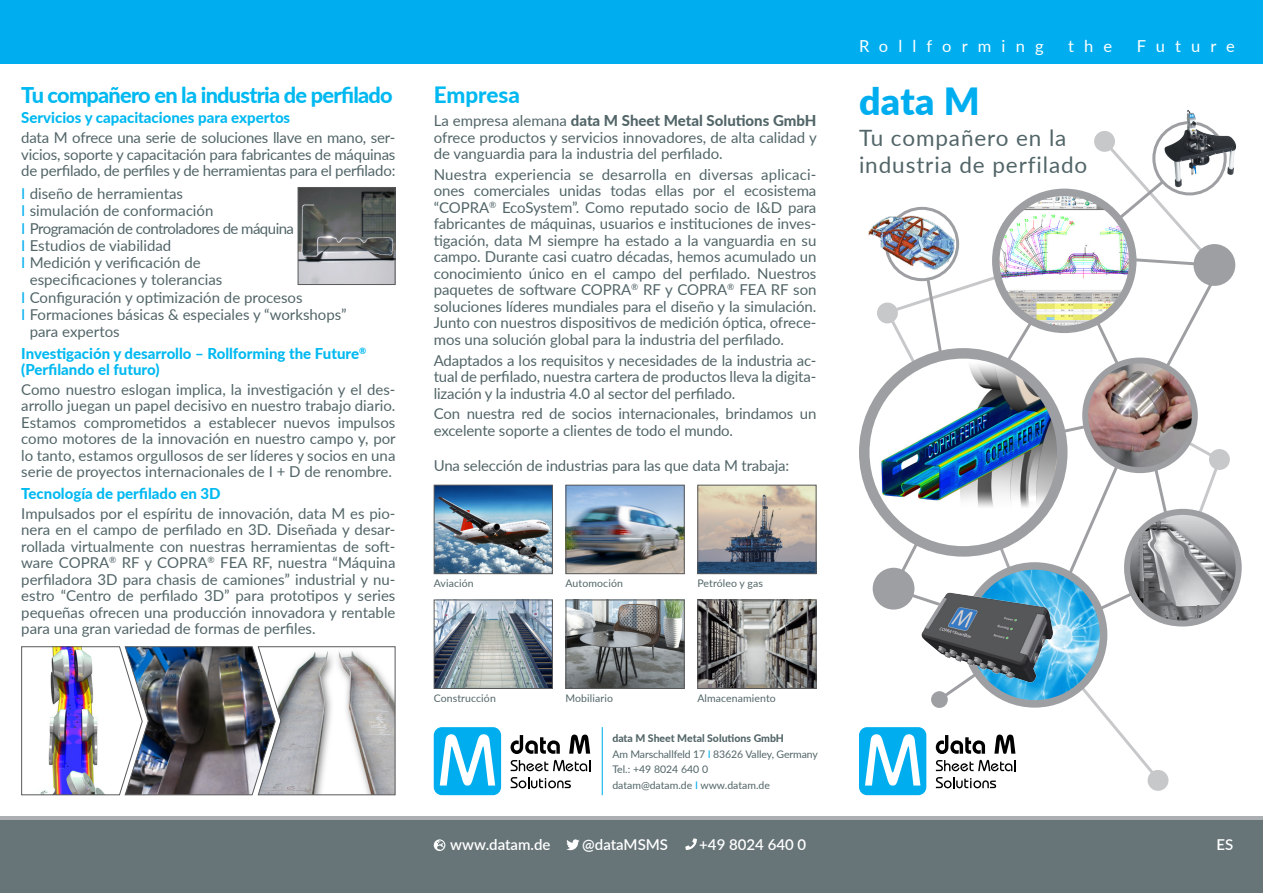
<style>
.page{position:relative;width:1263px;height:893px;background:#fff}
.page>*{position:absolute;margin:0;border:0;box-sizing:border-box;transform-origin:0 0}
.t1{font:900 37.5px "Lato";color:#00aeef}
.t2{font:22.5px/27px "Lato";letter-spacing:.04em;color:#526568}
.t3{font:800 22.5px "Lato";color:#00b9f1}
.t4{font:800 21.75px "Lato";letter-spacing:-.035em;color:#00b9f1}
.t5{font:16.5px "Lato";letter-spacing:.615em;color:#fff}
.t6{font:15px/16.5px "Lato";letter-spacing:-.005em;color:#526568;text-align:justify}
.t7{font:800 15px/16.5px "Lato";color:#00b9f1}
.t8{font:15px "Lato";letter-spacing:-.035em;color:#526568}
.t9{font:600 15px "Lato";color:#fff}
.t10{font:10.5px/15.8px "Lato";color:#526568}
.s1{color:#00aeef}
.s2{font-weight:800}
</style>
<div class="page">
<div style="left:0;top:0;width:1263px;height:64px;background:#00aeef"></div>
<svg style="left:0;top:816px;width:1263px;height:5px;fill:#abafb2"></svg>
<div style="left:0;top:821px;width:1263px;height:72px;background:#677478"></div>
<div style="left:859px;top:727px;width:67px;height:68px;background:#00aeef;border-radius:8px"></div>
<div style="left:434px;top:727px;width:67px;height:68px;background:#00aeef;border-radius:8px"></div>
<svg style="left:440px;top:734px;width:55px;height:51px"></svg>
<svg style="left:569px;top:735px;width:21px;height:19px"></svg>
<svg style="left:511px;top:760px;width:79px;height:11px"></svg>
<svg style="left:511px;top:777px;width:60px;height:11px"></svg>
<svg style="left:510px;top:735px;width:50px;height:19px"></svg>
<hr style="left:602px;top:727px;width:1px;height:68px;background:#00aeef">
<svg style="left:566px;top:839px;width:13px;height:11px"></svg>
<svg style="left:685px;top:838px;width:12px;height:12px"></svg>
<svg style="left:434px;top:839px;width:11px;height:12px"></svg>
<div style="left:1147px;top:770px;width:21px;height:21px;background:#c7c8ca;border-radius:50%"></div>
<div style="left:1094px;top:131px;width:21px;height:21px;background:#c7c8ca;border-radius:50%"></div>
<div style="left:1209px;top:449px;width:21px;height:21px;background:#c7c8ca;border-radius:50%"></div>
<div style="left:1193px;top:244px;width:42px;height:42px;background:#9d9fa2;border-radius:50%"></div>
<img style="left:1223px;top:525px;width:14px;height:86px">
<svg style="left:865px;top:137px;width:358px;height:651px"></svg>
<svg style="left:1154px;top:123px;width:71px;height:71px"></svg>
<div style="left:1152px;top:121px;width:75px;height:74px;border:3px solid #9d9fa2;border-radius:50%"></div>
<img style="left:1162px;top:109px;width:74px;height:83px">
<img style="left:300px;top:189px;width:93px;height:94px">
<div style="left:298px;top:187px;width:97px;height:98px;border:1px solid #58595b"></div>
<img style="left:436px;top:487px;width:115px;height:85px">
<div style="left:434px;top:485px;width:119px;height:89px;border:1px solid #58595b"></div>
<img style="left:699px;top:487px;width:115px;height:85px">
<div style="left:697px;top:485px;width:119px;height:89px;border:1px solid #58595b"></div>
<img style="left:436px;top:602px;width:115px;height:85px">
<div style="left:434px;top:600px;width:119px;height:89px;border:1px solid #58595b"></div>
<img style="left:568px;top:602px;width:115px;height:85px">
<div style="left:566px;top:600px;width:119px;height:89px;border:1px solid #58595b"></div>
<img style="left:21px;top:646px;width:375px;height:149px">
<img style="left:699px;top:602px;width:115px;height:85px">
<div style="left:697px;top:600px;width:119px;height:89px;border:1px solid #58595b"></div>
<img style="left:568px;top:487px;width:115px;height:85px">
<div style="left:566px;top:485px;width:119px;height:89px;border:1px solid #58595b"></div>
<h3 class="t4" style="left:21px;top:78px;width:373px">Tu compañero en la industria de perfilado</h3>
<p class="t7" style="left:21px;top:109px;width:270px">Servicios y capacitaciones para expertos</p>
<p class="t6" style="left:21px;top:129px;width:376px">data M ofrece una serie de soluciones llave en mano, ser&shy;vicios, soporte y capacitación para fabricantes de máquinas de perfilado, de perfiles y de herramientas para el perfilado:</p>
<p class="t6" style="left:21px;top:185px;width:163px"><span class="s1">I</span> diseño de herramientas</p>
<p class="t6" style="left:21px;top:202px;width:194px"><span class="s1">I</span> simulación de conformación</p>
<p class="t8" style="left:21px;top:217px;width:274px"><span class="s1">I</span> Programación de controladores de máquina</p>
<p class="t6" style="left:21px;top:237px;width:152px"><span class="s1">I</span> Estudios de viabilidad</p>
<p class="t6" style="left:21px;top:254px;width:181px"><span class="s1">I</span> Medición y verificación de</p>
<p class="t6" style="left:30px;top:271px;width:194px">especificaciones y tolerancias</p>
<p class="t6" style="left:21px;top:288px;width:283px"><span class="s1">I</span> Configuración y optimización de procesos</p>
<p class="t6" style="left:21px;top:306px;width:327px"><span class="s1">I</span> Formaciones básicas &amp; especiales y “workshops”</p>
<p class="t6" style="left:30px;top:323px;width:91px">para expertos</p>
<p class="t7" style="left:21px;top:344px;width:346px">Investigación y desarrollo – Rollforming the Future<sup>® </sup>(Perfilando el futuro)</p>
<p class="t6" style="left:21px;top:380px;width:376px">Como nuestro eslogan implica, la investigación y el des&shy;arrollo juegan un papel decisivo en nuestro trabajo diario.<br>Estamos comprometidos a establecer nuevos impulsos como motores de la innovación en nuestro campo y, por lo tanto, estamos orgullosos de ser líderes y socios en una serie de proyectos internacionales de I + D de renombre.</p>
<p class="t7" style="left:21px;top:485px;width:201px">Tecnología de perfilado en 3D</p>
<p class="t6" style="left:21px;top:504px;width:376px">Impulsados por el espíritu de innovación, data M es pio&shy;nera en el campo de perfilado en 3D. Diseñada y desar&shy;rollada virtualmente con nuestras herramientas de soft&shy;ware COPRA<sup>®</sup> RF y COPRA<sup>®</sup> FEA RF, nuestra “Máquina perfiladora 3D para chasis de camiones” industrial y nu&shy;estro “Centro de perfilado 3D” para prototipos y series pequeñas ofrecen una producción innovadora y rentable para una gran variedad de formas de perfiles.</p>
<h2 class="t3" style="left:434px;top:78px;width:88px">Empresa</h2>
<p class="t6" style="left:434px;top:112px;width:385px">La empresa alemana <span class="s2">data M Sheet Metal Solutions GmbH </span>ofrece productos y servicios innovadores, de alta calidad y de vanguardia para la industria del perfilado.</p>
<p class="t6" style="left:434px;top:165px;width:384px">Nuestra experiencia se desarrolla en diversas aplicaci&shy;ones comerciales unidas todas ellas por el ecosistema “COPRA<sup>®</sup> EcoSystem”. Como reputado socio de I&amp;D para fabricantes de máquinas, usuarios e instituciones de inves&shy;tigación, data M siempre ha estado a la vanguardia en su campo. Durante casi cuatro décadas, hemos acumulado un conocimiento único en el campo del perfilado. Nuestros paquetes de software COPRA<sup>®</sup> RF y COPRA<sup>®</sup> FEA RF son soluciones líderes mundiales para el diseño y la simulación.<br>Junto con nuestros dispositivos de medición óptica, ofrece&shy;mos una solución global para la industria del perfilado.</p>
<p class="t6" style="left:434px;top:351px;width:384px">Adaptados a los requisitos y necesidades de la industria ac&shy;tual de perfilado, nuestra cartera de productos lleva la digita&shy;lización y la industria 4.0 al sector del perfilado.</p>
<p class="t6" style="left:434px;top:405px;width:384px">Con nuestra red de socios internacionales, brindamos un excelente soporte a clientes de todo el mundo.</p>
<p class="t6" style="left:434px;top:457px;width:357px">Una selección de industrias para las que data M trabaja:</p>
<p class="t10" style="left:434px;top:575px;width:41px">Aviación</p>
<p class="t10" style="left:566px;top:575px;width:59px">Automoción</p>
<p class="t10" style="left:697px;top:575px;width:67px">Petróleo y gas</p>
<p class="t5" style="left:859px;top:34px;width:186px">Rollforming</p>
<p class="t5" style="left:1068px;top:34px;width:46px">the</p>
<p class="t5" style="left:1137px;top:34px;width:100px">Future</p>
<h1 class="t1" style="left:859px;top:73px;width:122px">data M</h1>
<h2 class="t2" style="left:859px;top:124px;width:230px">Tu compañero en la industria de perfilado</h2>
<p class="t10" style="left:434px;top:689px;width:64px">Construcción</p>
<p class="t10" style="left:565px;top:689px;width:49px">Mobiliario</p>
<p class="t10" style="left:697px;top:689px;width:80px">Almacenamiento</p>
<p class="t10" style="left:612px;top:730px;width:207px"><span class="s2">data M Sheet Metal Solutions GmbH<br></span>Am Marschallfeld 17 <span class="s1">I</span> 83626 Valley, Germany<br>Tel.: +49 8024 640 0<br>datam@datam.de <span class="s1">I</span> www.datam.de</p>
<p class="t9" style="left:450px;top:833px;width:102px">www.datam.de</p>
<p class="t9" style="left:582px;top:833px;width:87px">@dataMSMS</p>
<p class="t9" style="left:699px;top:833px;width:108px">+49 8024 640 0</p>
<p class="t9" style="left:1216px;top:833px;width:18px">ES</p>
</div>
